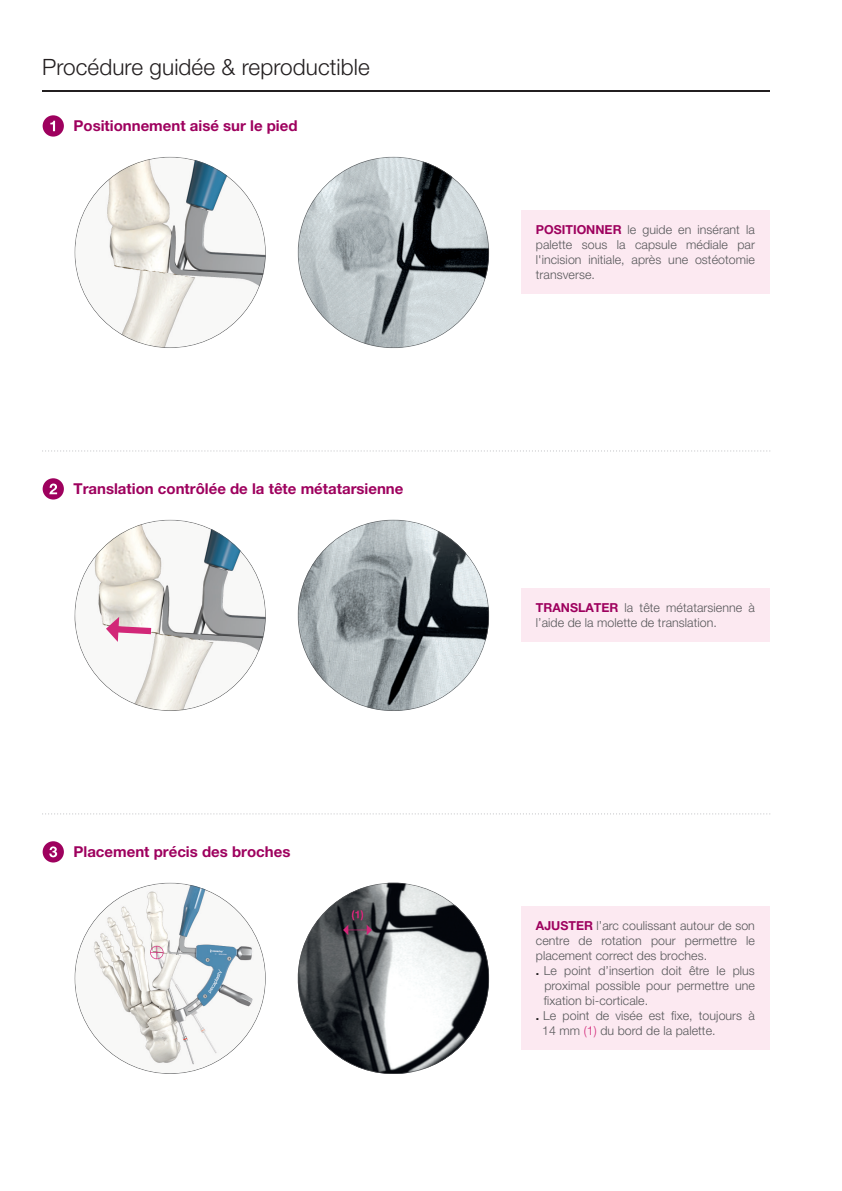
<style>
.page{position:relative;width:842px;height:1191px;background:#fff}
.page>*{position:absolute;margin:0;border:0;box-sizing:border-box;transform-origin:0 0}
.t1{font:300 22.5px "Helvetica Neue LT Pro";letter-spacing:.005em;color:#231f20}
.t2{font:700 15px "Helvetica Neue LT Pro";color:#9e015e}
.t3{font:300 12.45px/15px "Helvetica Neue LT Pro";letter-spacing:.005em;color:#57585a;text-align:justify}
.s1{font-weight:700;color:#9e015e}
.s2{font-weight:700;color:#231f20}
.s3{color:#d22778}
</style>
<div class="page">
<svg style="left:42px;top:450px;width:728px;height:1px"></svg>
<svg style="left:42px;top:813px;width:728px;height:1px"></svg>
<svg style="left:43px;top:115px;width:21px;height:22px"></svg>
<svg style="left:74px;top:157px;width:192px;height:191px"></svg>
<svg style="left:298px;top:157px;width:191px;height:191px"></svg>
<div style="left:521px;top:211px;width:249px;height:83px;background:#fce9f1"></div>
<svg style="left:74px;top:519px;width:192px;height:192px"></svg>
<svg style="left:298px;top:519px;width:191px;height:192px"></svg>
<div style="left:521px;top:588px;width:249px;height:54px;background:#fce9f1"></div>
<svg style="left:74px;top:882px;width:192px;height:192px"></svg>
<div style="left:521px;top:906px;width:249px;height:144px;background:#fce9f1"></div>
<svg style="left:43px;top:478px;width:21px;height:21px"></svg>
<svg style="left:43px;top:841px;width:21px;height:21px"></svg>
<svg style="left:298px;top:882px;width:191px;height:192px"></svg>
<hr style="left:42px;top:90px;width:727px;height:1px;background:#231f20">
<h1 class="t1" style="left:42px;top:54px;width:329px">Procédure guidée &amp; reproductible</h1>
<p class="t2" style="left:73px;top:117px;width:226px">Positionnement aisé sur le pied</p>
<p class="t2" style="left:73px;top:479px;width:331px">Translation contrôlée de la tête métatarsienne</p>
<p class="t2" style="left:73px;top:842px;width:218px">Placement précis des broches</p>
<p class="t3" style="left:536px;top:222px;width:221px"><span class="s1">POSITIONNER</span> le guide en insérant la palette sous la capsule médiale par l'incision initiale, après une ostéotomie transverse.</p>
<p class="t3" style="left:536px;top:600px;width:221px"><span class="s1">TRANSLATER</span> la tête métatarsienne à l’aide de la molette de translation.</p>
<p class="t3" style="left:536px;top:918px;width:221px"><span class="s1">AJUSTER</span> l’arc coulissant autour de son</p>
<p class="t3" style="left:536px;top:933px;width:220px">centre de rotation pour permettre le</p>
<p class="t3" style="left:536px;top:948px;width:173px">placement correct des broches.</p>
<p class="t3" style="left:536px;top:963px;width:220px"><span class="s2">.</span> Le point d’insertion doit être le plus</p>
<p class="t3" style="left:544px;top:978px;width:212px">proximal possible pour permettre une</p>
<p class="t3" style="left:544px;top:993px;width:106px">fixation bi-corticale.</p>
<p class="t3" style="left:536px;top:1008px;width:220px"><span class="s2">.</span> Le point de visée est fixe, toujours à</p>
<p class="t3" style="left:542px;top:1023px;width:175px">14 mm <span class="s3">(1)</span> du bord de la palette.</p>
</div>
